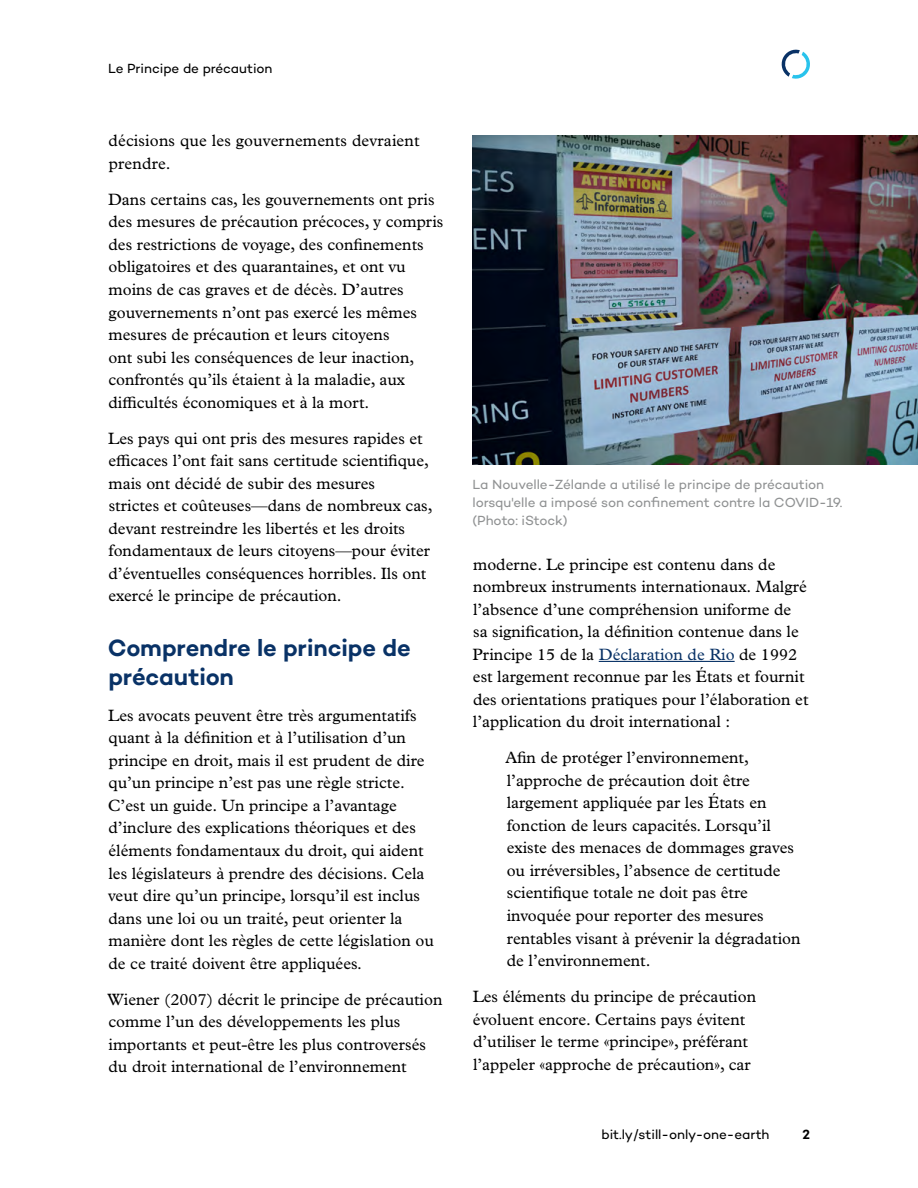
<style>
.page{position:relative;width:918px;height:1188px;background:#fff}
.page>*{position:absolute;margin:0;border:0;box-sizing:border-box;transform-origin:0 0}
.t1{font:600 24px/28.5px "Campton";letter-spacing:-.005em;color:#093266}
.t2{font:16.5px/22.5px "Plantin MT Pro";color:#000}
.t3{font:13.5px/18px "Campton";letter-spacing:-.005em;color:#909293}
.t4{font:13.5px "Campton";letter-spacing:-.005em;color:#000}
.t5{font:600 13.5px "Campton";color:#000}
.s1{color:#093266}
</style>
<div class="page">
<svg style="left:781px;top:49px;width:29px;height:30px"></svg>
<hr style="left:599px;top:661px;width:136px;height:1px;background:#093266">
<img style="left:472px;top:135px;width:446px;height:329px">
<p class="t4" style="left:108px;top:60px;width:166px">Le Principe de précaution</p>
<p class="t2" style="left:109px;top:130px;width:313px">décisions que les gouvernements devraient prendre.</p>
<p class="t2" style="left:108px;top:188px;width:337px">Dans certains cas, les gouvernements ont pris des mesures de précaution précoces, y compris des restrictions de voyage, des confinements obligatoires et des quarantaines, et ont vu moins de cas graves et de décès. D’autres gouvernements n’ont pas exercé les mêmes mesures de précaution et leurs citoyens<br>ont subi les conséquences de leur inaction, confrontés qu’ils étaient à la maladie, aux difficultés économiques et à la mort.</p>
<p class="t2" style="left:108px;top:427px;width:326px">Les pays qui ont pris des mesures rapides et efficaces l’ont fait sans certitude scientifique, mais ont décidé de subir des mesures<br>strictes et coûteuses—dans de nombreux cas, devant restreindre les libertés et les droits fondamentaux de leurs citoyens—pour éviter d’éventuelles conséquences horribles. Ils ont exercé le principe de précaution.</p>
<h1 class="t1" style="left:108px;top:634px;width:304px">Comprendre le principe de précaution</h1>
<p class="t2" style="left:108px;top:704px;width:328px">Les avocats peuvent être très argumentatifs quant à la définition et à l’utilisation d’un principe en droit, mais il est prudent de dire qu’un principe n’est pas une règle stricte.<br>C’est un guide. Un principe a l’avantage d’inclure des explications théoriques et des éléments fondamentaux du droit, qui aident les législateurs à prendre des décisions. Cela veut dire qu’un principe, lorsqu’il est inclus dans une loi ou un traité, peut orienter la manière dont les règles de cette législation ou de ce traité doivent être appliquées.</p>
<p class="t2" style="left:107px;top:988px;width:337px">Wiener (2007) décrit le principe de précaution comme l’un des développements les plus importants et peut-être les plus controversés du droit international de l’environnement</p>
<p class="t3" style="left:472px;top:475px;width:371px">La Nouvelle-Zélande a utilisé le principe de précaution lorsqu'elle a imposé son confinement contre la COVID-19. (Photo: iStock)</p>
<p class="t2" style="left:472px;top:553px;width:338px">moderne. Le principe est contenu dans de nombreux instruments internationaux. Malgré l’absence d’une compréhension uniforme de sa signification, la définition contenue dans le Principe 15 de la <span class="s1">Déclaration de Rio</span> de 1992 est largement reconnue par les États et fournit des orientations pratiques pour l’élaboration et l’application du droit international :</p>
<p class="t2" style="left:505px;top:747px;width:297px">Afin de protéger l’environnement, l’approche de précaution doit être largement appliquée par les États en fonction de leurs capacités. Lorsqu’il existe des menaces de dommages graves ou irréversibles, l’absence de certitude scientifique totale ne doit pas être invoquée pour reporter des mesures rentables visant à prévenir la dégradation de l’environnement.</p>
<p class="t2" style="left:473px;top:985px;width:285px">Les éléments du principe de précaution évoluent encore. Certains pays évitent d’utiliser le terme «principe», préférant l’appeler «approche de précaution», car</p>
<p class="t4" style="left:601px;top:1126px;width:170px">bit.ly/still-only-one-earth</p>
<p class="t5" style="left:802px;top:1126px;width:9px">2</p>
</div>
